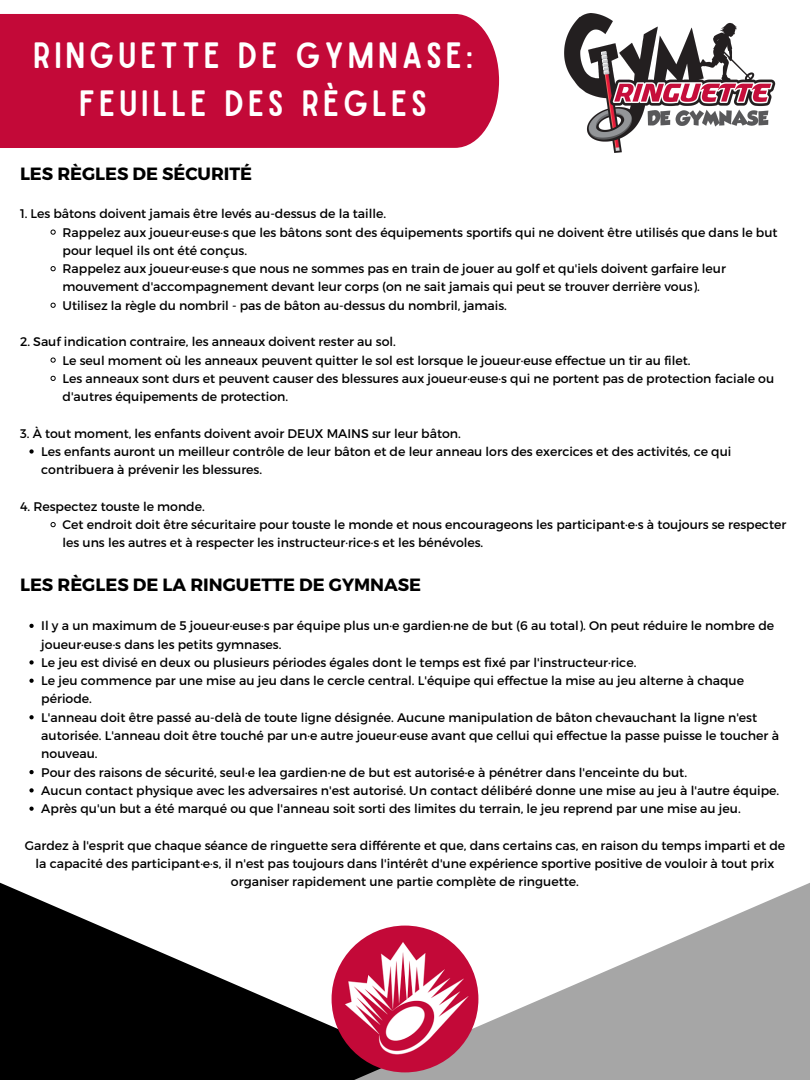
<style>
.page{position:relative;width:810px;height:1080px;background:#fff}
.page>*{position:absolute;margin:0;border:0;box-sizing:border-box;transform-origin:0 0}
.t1{font:35px/48.8px "Sailors";letter-spacing:.11em;color:#fff;text-align:center}
.t2{font:700 17.75px "Montserrat";color:#000}
.t3{font:12.5px/18.2px "Montserrat";color:#000}
</style>
<div class="page">
<img style="left:564px;top:14px;width:212px;height:139px">
<div style="left:0;top:14px;width:499px;height:134px;background:#c30938"></div>
<svg style="left:0;top:883px;width:289px;height:197px;fill:#000"></svg>
<svg style="left:289px;top:883px;width:521px;height:197px;fill:#a6a6a6"></svg>
<img style="left:332px;top:926px;width:146px;height:146px;border-radius:50%">
<svg style="left:50px;top:229px;width:6px;height:6px"></svg>
<svg style="left:50px;top:266px;width:6px;height:5px"></svg>
<svg style="left:50px;top:303px;width:6px;height:5px"></svg>
<svg style="left:50px;top:357px;width:6px;height:6px"></svg>
<svg style="left:50px;top:376px;width:6px;height:5px"></svg>
<svg style="left:29px;top:449px;width:5px;height:5px"></svg>
<svg style="left:50px;top:522px;width:6px;height:5px"></svg>
<svg style="left:29px;top:624px;width:5px;height:4px"></svg>
<svg style="left:29px;top:660px;width:5px;height:5px"></svg>
<svg style="left:29px;top:679px;width:5px;height:4px"></svg>
<svg style="left:29px;top:715px;width:5px;height:4px"></svg>
<svg style="left:29px;top:770px;width:5px;height:4px"></svg>
<svg style="left:29px;top:788px;width:5px;height:5px"></svg>
<svg style="left:29px;top:807px;width:5px;height:4px"></svg>
<p class="t1" style="left:33px;top:32px;width:442px">RINGUETTE DE GYMNASE:<br>FEUILLE DES RÈGLES</p>
<p class="t2" style="left:20px;top:162px;width:234px">LES RÈGLES DE SÉCURITÉ</p>
<p class="t3" style="left:20px;top:204px;width:368px">1. Les bâtons doivent jamais être levés au-dessus de la taille.</p>
<p class="t3" style="left:63px;top:222px;width:717px">Rappelez aux joueur·euse·s que les bâtons sont des équipements sportifs qui ne doivent être utilisés que dans le but pour lequel ils ont été conçus.</p>
<p class="t3" style="left:63px;top:259px;width:665px">Rappelez aux joueur·euse·s que nous ne sommes pas en train de jouer au golf et qu'iels doivent garfaire leur mouvement d'accompagnement devant leur corps (on ne sait jamais qui peut se trouver derrière vous).</p>
<p class="t3" style="left:63px;top:295px;width:446px">Utilisez la règle du nombril - pas de bâton au-dessus du nombril, jamais.</p>
<p class="t3" style="left:20px;top:332px;width:377px">2. Sauf indication contraire, les anneaux doivent rester au sol.</p>
<p class="t3" style="left:63px;top:350px;width:630px">Le seul moment où les anneaux peuvent quitter le sol est lorsque le joueur·euse effectue un tir au filet.</p>
<p class="t3" style="left:63px;top:369px;width:713px">Les anneaux sont durs et peuvent causer des blessures aux joueur·euse·s qui ne portent pas de protection faciale ou d'autres équipements de protection.</p>
<p class="t3" style="left:20px;top:423px;width:442px">3. À tout moment, les enfants doivent avoir DEUX MAINS sur leur bâton.</p>
<p class="t3" style="left:41px;top:442px;width:692px">Les enfants auront un meilleur contrôle de leur bâton et de leur anneau lors des exercices et des activités, ce qui contribuera à prévenir les blessures.</p>
<p class="t3" style="left:20px;top:497px;width:186px">4. Respectez touste le monde.</p>
<p class="t3" style="left:63px;top:515px;width:725px">Cet endroit doit être sécuritaire pour touste le monde et nous encourageons les participant·e·s à toujours se respecter les uns les autres et à respecter les instructeur·rice·s et les bénévoles.</p>
<p class="t2" style="left:20px;top:574px;width:403px">LES RÈGLES DE LA RINGUETTE DE GYMNASE</p>
<p class="t3" style="left:41px;top:616px;width:734px">Il y a un maximum de 5 joueur·euse·s par équipe plus un·e gardien·ne de but (6 au total). On peut réduire le nombre de joueur·euse·s dans les petits gymnases.</p>
<p class="t3" style="left:41px;top:653px;width:597px">Le jeu est divisé en deux ou plusieurs périodes égales dont le temps est fixé par l'instructeur·rice.</p>
<p class="t3" style="left:41px;top:671px;width:704px">Le jeu commence par une mise au jeu dans le cercle central. L'équipe qui effectue la mise au jeu alterne à chaque période.</p>
<p class="t3" style="left:41px;top:708px;width:739px">L'anneau doit être passé au-delà de toute ligne désignée. Aucune manipulation de bâton chevauchant la ligne n'est autorisée. L'anneau doit être touché par un·e autre joueur·euse avant que cellui qui effectue la passe puisse le toucher à nouveau.</p>
<p class="t3" style="left:41px;top:762px;width:647px">Pour des raisons de sécurité, seul·e lea gardien·ne de but est autorisé·e à pénétrer dans l'enceinte du but.</p>
<p class="t3" style="left:41px;top:781px;width:739px">Aucun contact physique avec les adversaires n'est autorisé. Un contact délibéré donne une mise au jeu à l'autre équipe.</p>
<p class="t3" style="left:41px;top:799px;width:701px">Après qu'un but a été marqué ou que l'anneau soit sorti des limites du terrain, le jeu reprend par une mise au jeu.</p>
<p class="t3" style="left:25px;top:835px;width:762px;text-align:center">Gardez à l'esprit que chaque séance de ringuette sera différente et que, dans certains cas, en raison du temps imparti et de la capacité des participant·e·s, il n'est pas toujours dans l'intérêt d'une expérience sportive positive de vouloir à tout prix organiser rapidement une partie complète de ringuette.</p>
</div>
